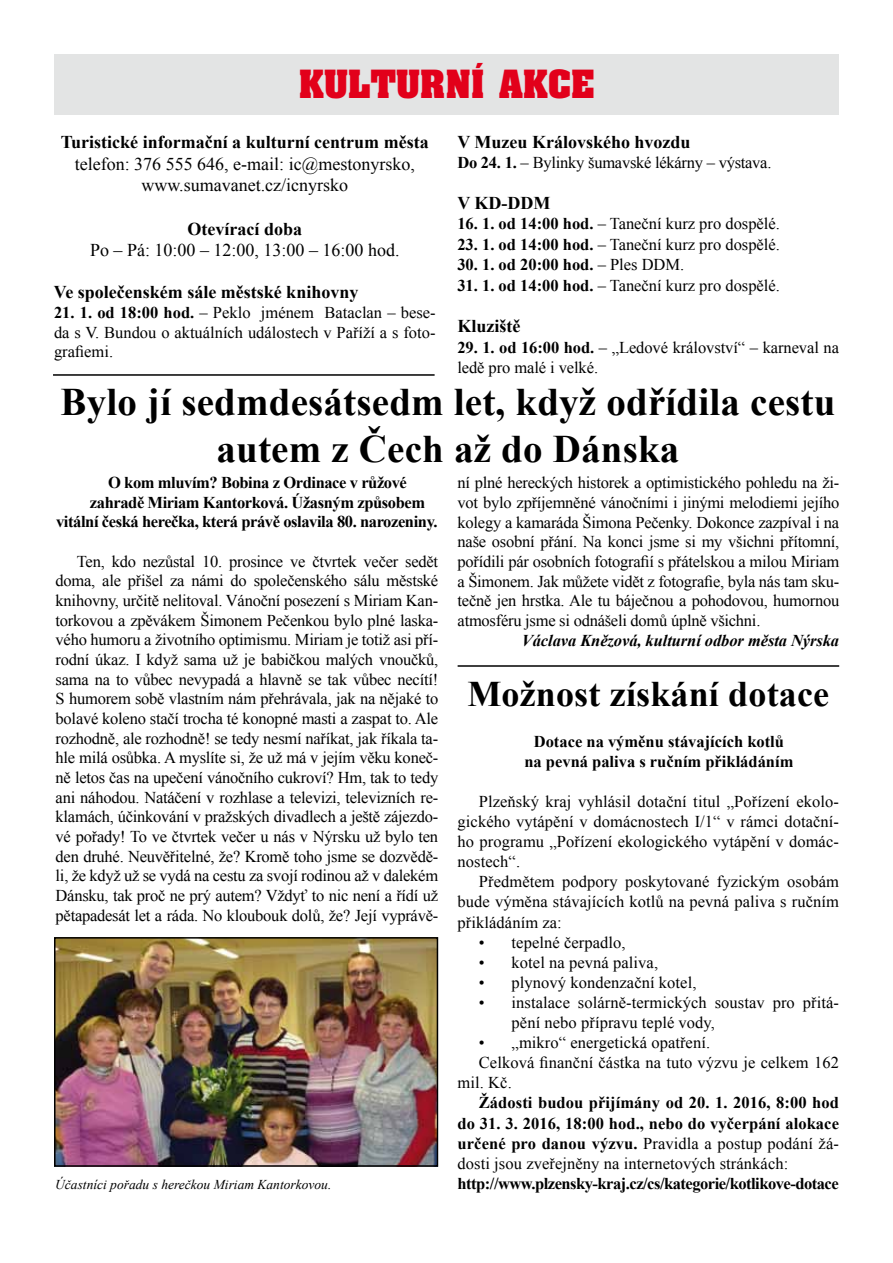
<style>
.page{position:relative;width:893px;height:1263px;background:#fff}
.page>*{position:absolute;margin:0;border:0;box-sizing:border-box;transform-origin:0 0}
.t1{font:700 39px/46.8px "Times New Roman";letter-spacing:.005em;color:#000;text-align:center}
.t2{font:700 36px "Times New Roman";letter-spacing:.005em;color:#000}
.t3{font:33px "Aardvark CE Bold";color:#e2001a}
.t4{font:700 18px "Times New Roman";color:#000}
.t5{font:18px/21.6px "Times New Roman";color:#000;text-align:center}
.t6{font:16.5px/19.6px "Times New Roman";letter-spacing:.005em;color:#000;text-align:justify}
.t7{font:700 16.5px/20.1px "Times New Roman";letter-spacing:-.025em;color:#000;text-align:justify}
.t8{font:700 16.5px/20.1px "Times New Roman";color:#000;text-align:center}
.t9{font:16.5px "Times New Roman";letter-spacing:-.015em;color:#000}
.t10{font:italic 700 16.5px "Times New Roman";letter-spacing:-.005em;color:#000}
.t11{font:italic 13.5px "Times New Roman";color:#000}
.s1{font-weight:700}
.s2{font-weight:400}
</style>
<div class="page">
<div style="left:54px;top:54px;width:785px;height:61px;background:#e3e4e4"></div>
<img style="left:57px;top:940px;width:378px;height:224px">
<div style="left:54px;top:937px;width:384px;height:230px;border:2px solid #000"></div>
<hr style="left:53px;top:374px;width:382px;height:2px;background:#000">
<hr style="left:458px;top:665px;width:381px;height:2px;background:#000">
<h3 class="t3" style="left:299px;top:61px;width:297px">KULTURNÍ AKCE</h3>
<p class="t4" style="left:61px;top:130px;width:369px">Turistické informační a kulturní centrum města</p>
<p class="t5" style="left:75px;top:153px;width:342px">telefon: 376 555 646, e-mail: ic@mestonyrsko, www.sumavanet.cz/icnyrsko</p>
<p class="t4" style="left:188px;top:216px;width:116px">Otevírací doba</p>
<p class="t5" style="left:90px;top:239px;width:311px">Po – Pá: 10:00 – 12:00, 13:00 – 16:00 hod.</p>
<p class="t4" style="left:54px;top:279px;width:306px">Ve společenském sále městské knihovny</p>
<p class="t6" style="left:54px;top:302px;width:383px"><span class="s1">21. 1. od 18:00 hod.</span> – Peklo jménem Bataclan – bese&shy;da s V. Bundou o aktuálních událostech v Paříží a s foto&shy;grafiemi.</p>
<p class="t4" style="left:457px;top:130px;width:235px">V Muzeu Královského hvozdu</p>
<p class="t9" style="left:457px;top:152px;width:316px"><span class="s1">Do 24. 1.</span> – Bylinky šumavské lékárny – výstava.</p>
<p class="t4" style="left:457px;top:190px;width:95px">V KD-DDM</p>
<p class="t6" style="left:457px;top:214px;width:324px"><span class="s1">16. 1. od 14:00 hod.</span> – Taneční kurz pro dospělé.</p>
<p class="t6" style="left:457px;top:234px;width:324px"><span class="s1">23. 1. od 14:00 hod.</span> – Taneční kurz pro dospělé.</p>
<p class="t8" style="left:457px;top:254px;width:228px">30. 1. od 20:00 hod. <span class="s2">– Ples DDM.</span></p>
<p class="t6" style="left:457px;top:275px;width:324px"><span class="s1">31. 1. od 14:00 hod.</span> – Taneční kurz pro dospělé.</p>
<p class="t4" style="left:457px;top:314px;width:64px">Kluziště</p>
<p class="t6" style="left:457px;top:337px;width:383px;line-height:20.5px"><span class="s1">29. 1. od 16:00 hod.</span> – „Ledové království“ – karneval na ledě pro malé i velké.</p>
<h1 class="t1" style="left:61px;top:377px;width:776px">Bylo jí sedmdesátsedm let, když odřídila cestu autem z Čech až do Dánska</h1>
<p class="t7" style="left:108px;top:472px;width:300px">O kom mluvím? Bobina z Ordinace v růžové</p>
<p class="t7" style="left:90px;top:492px;width:337px">zahradě Miriam Kantorková. Úžasným způsobem</p>
<p class="t7" style="left:56px;top:511px;width:383px">vitální česká herečka, která právě oslavila 80. narozeniny.</p>
<p class="t6" style="left:56px;top:551px;width:384px;text-indent:21px">Ten, kdo nezůstal 10. prosince ve čtvrtek večer sedět doma, ale přišel za námi do společenského sálu městské knihovny, určitě nelitoval. Vánoční posezení s Miriam Kan&shy;torkovou a zpěvákem Šimonem Pečenkou bylo plné laska&shy;vého humoru a životního optimismu. Miriam je totiž asi pří&shy;rodní úkaz. I když sama už je babičkou malých vnoučků, sama na to vůbec nevypadá a hlavně se tak vůbec necítí!<br>S humorem sobě vlastním nám přehrávala, jak na nějaké to bolavé koleno stačí trocha té konopné masti a zaspat to. Ale rozhodně, ale rozhodně! se tedy nesmí naříkat, jak říkala ta&shy;hle milá osůbka. A myslíte si, že už má v jejím věku koneč&shy;ně letos čas na upečení vánočního cukroví? Hm, tak to tedy ani náhodou. Natáčení v rozhlase a televizi, televizních re&shy;klamách, účinkování v pražských divadlech a ještě zájezdo&shy;vé pořady! To ve čtvrtek večer u nás v Nýrsku už bylo ten den druhé. Neuvěřitelné, že? Kromě toho jsme se dozvědě&shy;li, že když už se vydá na cestu za svojí rodinou až v dalekém Dánsku, tak proč ne prý autem? Vždyť to nic není a řídí už pětapadesát let a ráda. No kloubouk dolů, že? Její vyprávě-</p>
<p class="t6" style="left:458px;top:473px;width:383px">ní plné hereckých historek a optimistického pohledu na ži&shy;vot bylo zpříjemněné vánočními i jinými melodiemi jejího kolegy a kamaráda Šimona Pečenky. Dokonce zazpíval i na naše osobní přání. Na konci jsme si my všichni přítomní, pořídili pár osobních fotografií s přátelskou a milou Miriam a Šimonem. Jak můžete vidět z fotografie, byla nás tam sku&shy;tečně jen hrstka. Ale tu báječnou a pohodovou, humornou atmosféru jsme si odnášeli domů úplně všichni.</p>
<p class="t10" style="left:522px;top:629px;width:319px">Václava Knězová, kulturní odbor města Nýrska</p>
<h2 class="t2" style="left:467px;top:669px;width:363px">Možnost získání dotace</h2>
<p class="t8" style="left:524px;top:731px;width:271px">Dotace na výměnu stávajících kotlů na pevná paliva s ručním přikládáním</p>
<p class="t6" style="left:458px;top:791px;width:383px;line-height:20.1px;text-indent:21px">Plzeňský kraj vyhlásil dotační titul „Pořízení ekolo&shy;gického vytápění v domácnostech I/1“ v rámci dotační&shy;ho programu „Pořízení ekologického vytápění v domác&shy;nostech“.</p>
<p class="t6" style="left:458px;top:871px;width:383px;line-height:20.1px;text-indent:21px">Předmětem podpory poskytované fyzickým osobám bude výměna stávajících kotlů na pevná paliva s ručním přikládáním za:</p>
<p class="t6" style="left:479px;top:932px;width:148px">• tepelné čerpadlo,</p>
<p class="t6" style="left:479px;top:952px;width:181px">• kotel na pevná paliva,</p>
<p class="t6" style="left:479px;top:972px;width:219px">• plynový kondenzační kotel,</p>
<p class="t6" style="left:512px;top:992px;width:329px;line-height:20.1px;text-indent:-33px">• instalace solárně-termických soustav pro přitá&shy;pění nebo přípravu teplé vody,</p>
<p class="t6" style="left:479px;top:1032px;width:233px">• „mikro“ energetická opatření.</p>
<p class="t6" style="left:479px;top:1053px;width:362px">Celková finanční částka na tuto výzvu je celkem 162</p>
<p class="t6" style="left:458px;top:1073px;width:56px">mil. Kč.</p>
<p class="t7" style="left:458px;top:1092px;width:383px;text-indent:21px">Žádosti budou přijímány od 20. 1. 2016, 8:00 hod do 31. 3. 2016, 18:00 hod., nebo do vyčerpání alokace určené pro danou výzvu. <span class="s2">Pravidla a postup podání žá&shy;dosti jsou zveřejněny na internetových stránkách:</span></p>
<p class="t11" style="left:55px;top:1175px;width:278px">Účastníci pořadu s herečkou Miriam Kantorkovou.</p>
<p class="t7" style="left:458px;top:1173px;width:383px">http://www.plzensky-kraj.cz/cs/kategorie/kotlikove-dotace</p>
</div>
